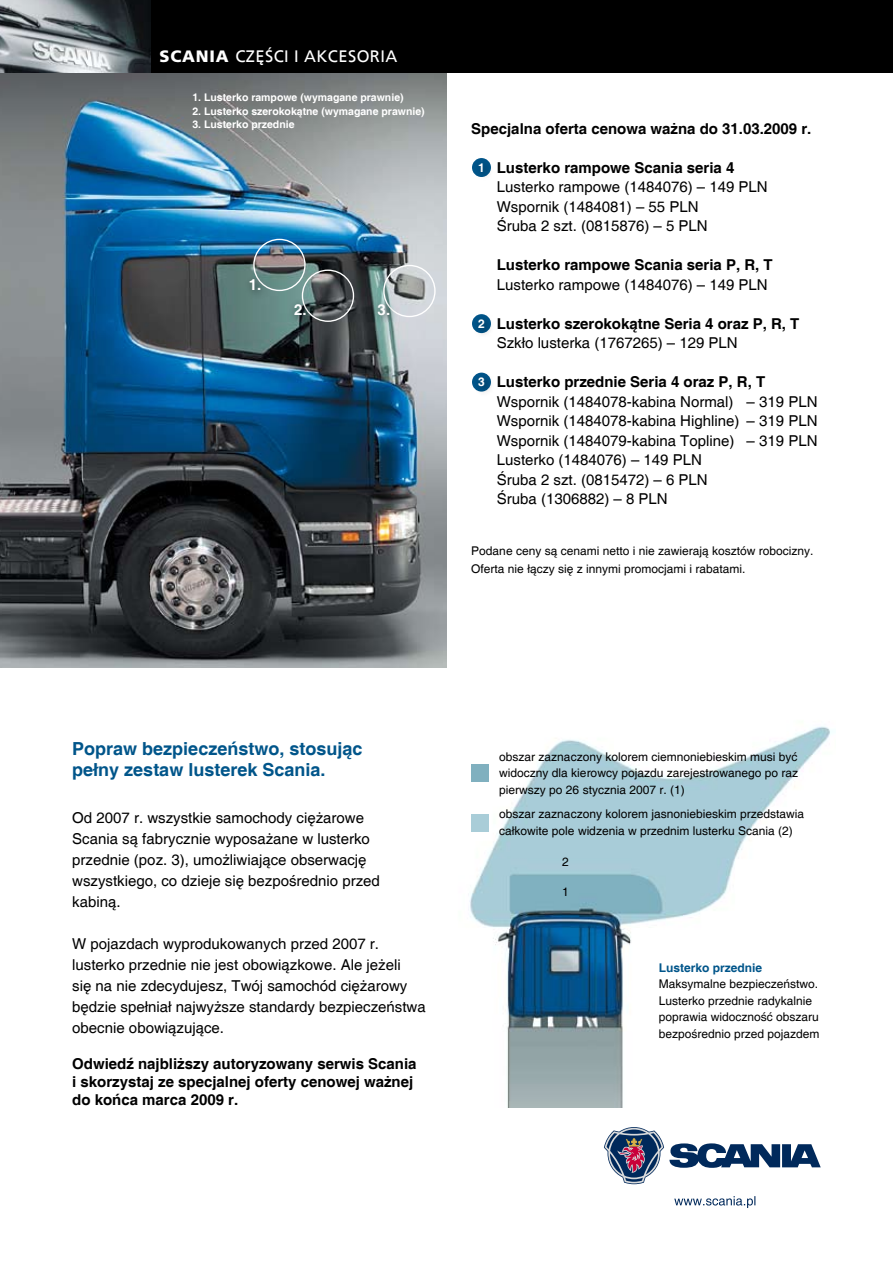
<style>
.page{position:relative;width:893px;height:1263px;background:#fff}
.page>*{position:absolute;margin:0;border:0;box-sizing:border-box;transform-origin:0 0}
.t1{font:700 18px/21px "Helvetica";color:#00558a}
.t2{font:16.5px "Frutiger Pl";letter-spacing:.025em;color:#fff}
.t3{font:15px/21px "Helvetica";color:#000}
.t4{font:700 15px/18px "Helvetica";color:#000}
.t5{font:700 15px "Helvetica";color:#fff}
.t6{font:12px/16.5px "Helvetica";color:#000}
.t7{font:700 12px "Helvetica";color:#00558a}
.t8{font:700 12px "Helvetica";color:#fff}
.t9{font:700 10.5px "Helvetica";color:#fff}
.s1{font-family:"Frutiger";font-weight:900}
</style>
<div class="page">
<img style="left:0;top:72px;width:446px;height:596px">
<img style="left:469px;top:726px;width:364px;height:382px">
<div style="left:149px;top:0;width:744px;height:72px;background:#000"></div>
<svg style="left:604px;top:1127px;width:217px;height:57px"></svg>
<svg style="left:674px;top:1196px;width:81px;height:12px"></svg>
<div style="left:253px;top:239px;width:53px;height:52px;border:1px solid #fff;border-radius:50%"></div>
<div style="left:302px;top:270px;width:52px;height:52px;border:1px solid #fff;border-radius:50%"></div>
<div style="left:244px;top:273px;width:26px;height:28px;background:#000;opacity:.75"></div>
<div style="left:288px;top:297px;width:27px;height:30px;background:#000;opacity:.75"></div>
<div style="left:471px;top:764px;width:18px;height:18px;background:#80b0bf"></div>
<div style="left:471px;top:814px;width:18px;height:18px;background:#a9cdd8"></div>
<div style="left:473px;top:157px;width:21px;height:25px;background:#000;opacity:.75"></div>
<div style="left:472px;top:313px;width:23px;height:26px;background:#000;opacity:.75"></div>
<div style="left:472px;top:371px;width:23px;height:26px;background:#000;opacity:.75"></div>
<div style="left:383px;top:265px;width:53px;height:52px;border:1px solid #fff;border-radius:50%"></div>
<div style="left:372px;top:297px;width:27px;height:29px;background:#000;opacity:.75"></div>
<img style="left:0;top:0;width:150px;height:72px">
<p class="t2" style="left:159px;top:46px;width:239px"><span class="s1">SCANIA</span> CZĘŚCI I AKCESORIA</p>
<p class="t9" style="left:192px;top:91px;width:213px">1. Lusterko rampowe (wymagane prawnie)</p>
<p class="t9" style="left:192px;top:105px;width:234px">2. Lusterko szerokokątne (wymagane prawnie)</p>
<p class="t9" style="left:192px;top:118px;width:104px">3. Lusterko przednie</p>
<p class="t5" style="left:249px;top:276px;width:14px">1.</p>
<p class="t5" style="left:294px;top:301px;width:14px">2.</p>
<p class="t5" style="left:378px;top:300px;width:14px">3.</p>
<p class="t4" style="left:471px;top:120px;width:342px">Specjalna oferta cenowa ważna do 31.03.2009 r.</p>
<p class="t4" style="left:497px;top:159px;width:239px">Lusterko rampowe Scania seria 4</p>
<p class="t3" style="left:497px;top:178px;width:272px;line-height:19.5px">Lusterko rampowe (1484076) – 149 PLN<br>Wspornik (1484081) – 55 PLN<br>Śruba 2 szt. (0815876) – 5 PLN</p>
<p class="t4" style="left:497px;top:257px;width:277px">Lusterko rampowe Scania seria P, R, T</p>
<p class="t3" style="left:497px;top:274px;width:272px">Lusterko rampowe (1484076) – 149 PLN</p>
<p class="t4" style="left:497px;top:315px;width:304px">Lusterko szerokokątne Seria 4 oraz P, R, T</p>
<p class="t3" style="left:497px;top:333px;width:242px">Szkło lusterka (1767265) – 129 PLN</p>
<p class="t4" style="left:497px;top:374px;width:270px">Lusterko przednie Seria 4 oraz P, R, T</p>
<p class="t3" style="left:497px;top:392px;width:244px;line-height:19.5px">Wspornik (1484078-kabina Normal)<br>Wspornik (1484078-kabina Highline)<br>Wspornik (1484079-kabina Topline)<br>Lusterko (1484076) – 149 PLN<br>Śruba 2 szt. (0815472) – 6 PLN<br>Śruba (1306882) – 8 PLN</p>
<p class="t6" style="left:471px;top:542px;width:344px;line-height:18px">Podane ceny są cenami netto i nie zawierają kosztów robocizny.<br>Oferta nie łączy się z innymi promocjami i rabatami.</p>
<p class="t8" style="left:478px;top:160px;width:8px">1</p>
<p class="t8" style="left:478px;top:316px;width:8px">2</p>
<p class="t8" style="left:478px;top:375px;width:8px">3</p>
<p class="t3" style="left:747px;top:391px;width:72px">– 319 PLN</p>
<p class="t3" style="left:747px;top:411px;width:72px">– 319 PLN</p>
<p class="t3" style="left:747px;top:430px;width:72px">– 319 PLN</p>
<p class="t1" style="left:72px;top:739px;width:292px">Popraw bezpieczeństwo, stosując pełny zestaw lusterek Scania.</p>
<p class="t3" style="left:72px;top:807px;width:309px">Od 2007 r. wszystkie samochody ciężarowe Scania są fabrycznie wyposażane w lusterko przednie (poz. 3), umożliwiające obserwację wszystkiego, co dzieje się bezpośrednio przed kabiną.</p>
<p class="t3" style="left:72px;top:933px;width:355px">W pojazdach wyprodukowanych przed 2007 r. lusterko przednie nie jest obowiązkowe. Ale jeżeli<br>się na nie zdecydujesz, Twój samochód ciężarowy będzie spełniał najwyższe standardy bezpieczeństwa obecnie obowiązujące.</p>
<p class="t4" style="left:72px;top:1055px;width:346px">Odwiedź najbliższy autoryzowany serwis Scania i skorzystaj ze specjalnej oferty cenowej ważnej do końca marca 2009 r.</p>
<p class="t6" style="left:499px;top:749px;width:300px;text-align:justify">obszar zaznaczony kolorem ciemnoniebieskim musi być widoczny dla kierowcy pojazdu zarejestrowanego po raz pierwszy po 26 stycznia 2007 r. (1)</p>
<p class="t6" style="left:499px;top:806px;width:306px">obszar zaznaczony kolorem jasnoniebieskim przedstawia całkowite pole widzenia w przednim lusterku Scania (2)</p>
<p class="t6" style="left:562px;top:853px;width:8px">2</p>
<p class="t6" style="left:562px;top:884px;width:8px">1</p>
<p class="t7" style="left:659px;top:960px;width:105px">Lusterko przednie</p>
<p class="t6" style="left:659px;top:976px;width:162px">Maksymalne bezpieczeństwo.<br>Lusterko przednie radykalnie poprawia widoczność obszaru bezpośrednio przed pojazdem</p>
</div>
